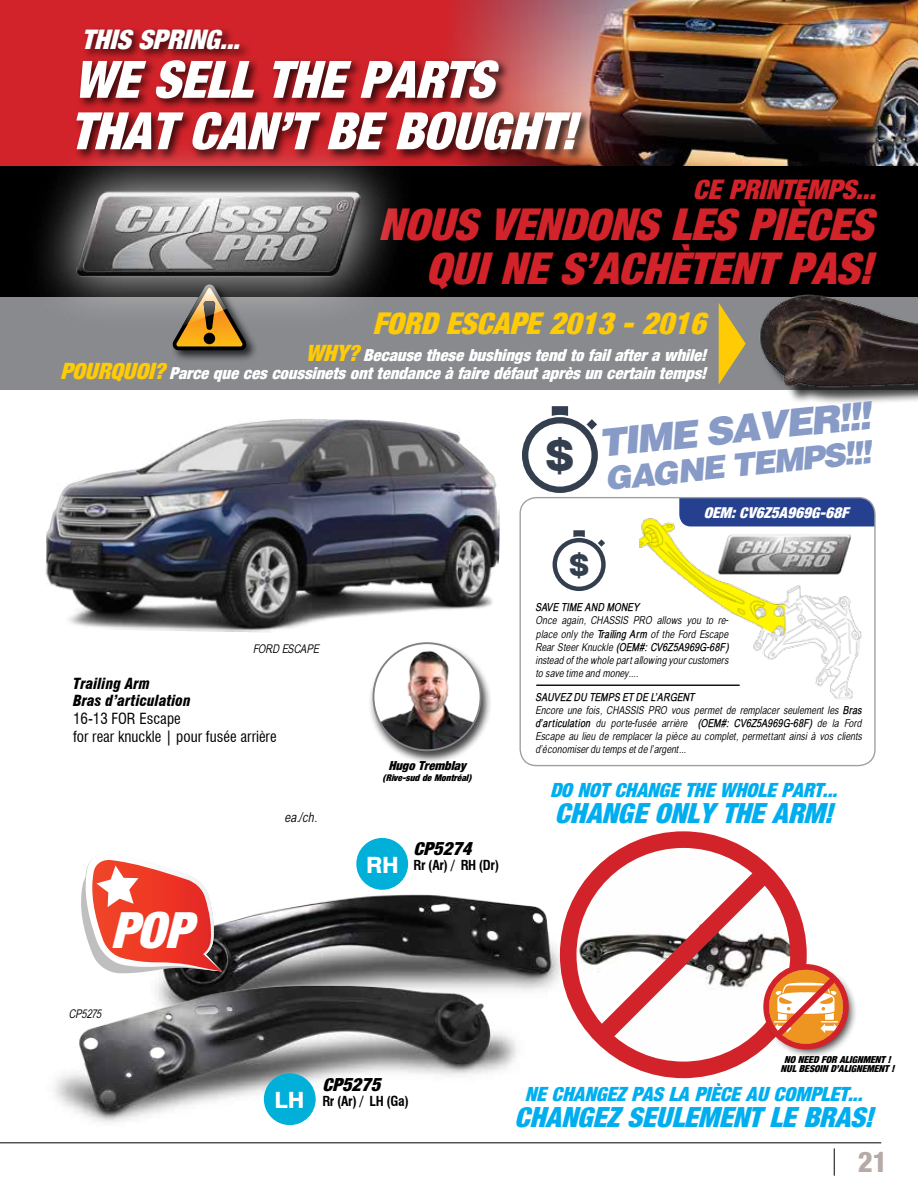
<style>
.page{position:relative;width:918px;height:1188px;background:#fff}
.page>*{position:absolute;margin:0;border:0;box-sizing:border-box;transform-origin:0 0}
.t1{font:51.15px/51.4px "Harvest Ital";color:#fff}
.t2{font:49.65px "Harvest Ital";color:#fff}
.t3{font:43.95px/43.8px "Harvest Ital";color:#d2232a;text-align:right}
.t4{font:900 43.5px "Swiss 721 BT";color:#333f4f}
.t5{font:38.25px "Airbus Special";color:#879bc6}
.t6{font:31.8px "Airbus Special";color:#879bc6}
.t7{font:900 30.45px "Swiss 721 BT";color:#333f4f}
.t8{font:30px "Harvest Ital";color:#ffcb05}
.t9{font:800 condensed 28.5px "Helvetica Neue LT Pro";color:#b6aaa7}
.t10{font:27.75px "Harvest Ital";color:#00aeef}
.t11{font:27px "Harvest Ital";color:#d2232a}
.t12{font:27px "Harvest Ital";color:#fff}
.t13{font:19.65px "Harvest Ital";color:#00aeef}
.t14{font:18px "Harvest Ital";color:#000}
.t15{font:16.5px/18px "Harvest Ital";color:#fff;text-align:right}
.t16{font:condensed 15px/18px "Swiss 721 BT";color:#000}
.t17{font:italic 900 condensed 15px/16.5px "Swiss 721 BT";color:#000}
.t18{font:15px "Harvest Ital";color:#fff}
.t19{font:700 condensed 13.5px "Swiss 721 BT";letter-spacing:-.025em;color:#000}
.t20{font:italic 13.5px "Babel Sans";color:#000}
.t21{font:12.45px "Harvest Ital";color:#000}
.t22{font:italic 12px "Babel Sans";color:#000}
.t23{font:italic 10.95px/13px "Babel Sans";color:#000;text-align:justify}
.t24{font:italic 700 10.95px "Babel Sans";color:#000}
.t25{font:9.6px/9.3px "Harvest Ital";color:#000;text-align:center}
.t26{font:9.3px "Harvest Ital";color:#000}
.s1{font-size:22.5px;color:#ffcb05}
.s2{font-family:"Heldustry FTV Basic";font-weight:900;font-stretch:normal;font-size:22.5px;color:#fff}
.s3{font-weight:700}
</style>
<div class="page">
<div style="left:0;top:143px;width:918px;height:183px;background:#000"></div>
<img style="left:222px;top:856px;width:352px;height:156px">
<img style="left:12px;top:964px;width:516px;height:179px">
<div style="left:264px;top:1073px;width:52px;height:52px;background:#00b0d9;border-radius:50%"></div>
<div style="left:356px;top:838px;width:52px;height:52px;background:#00b0d9;border-radius:50%"></div>
<div style="left:0;top:0;width:918px;height:165px;background:#d2232a"></div>
<img style="left:451px;top:0;width:467px;height:165px">
<div style="left:74px;top:57px;width:519px;height:105px;background:#000;opacity:.75"></div>
<div style="left:83px;top:26px;width:169px;height:35px;background:#000;opacity:.75"></div>
<img style="left:577px;top:844px;width:221px;height:222px;border-radius:111px">
<div style="left:560px;top:831px;width:247px;height:247px;border:17px solid #d2232a;border-radius:50%"></div>
<div style="left:0;top:297px;width:918px;height:93px;background:#888a8d"></div>
<svg style="left:679px;top:498px;width:195px;height:28px"></svg>
<div style="left:519px;top:497px;width:357px;height:269px;border:1px solid #9d9fa2;border-radius:16px"></div>
<hr style="left:536px;top:685px;width:204px;height:1px;background:#000">
<img style="left:639px;top:503px;width:229px;height:197px">
<img style="left:715px;top:530px;width:138px;height:49px">
<div style="left:23px;top:135px;width:391px;height:197px;background:#fff;opacity:.75"></div>
<img style="left:71px;top:182px;width:294px;height:104px">
<img style="left:45px;top:419px;width:455px;height:213px">
<img style="left:760px;top:294px;width:158px;height:109px">
<svg style="left:719px;top:303px;width:27px;height:81px"></svg>
<div style="left:170px;top:282px;width:88px;height:81px;background:#000;opacity:.75"></div>
<svg style="left:172px;top:284px;width:75px;height:70px"></svg>
<div style="left:764px;top:964px;width:94px;height:95px;background:#000;opacity:.75"></div>
<div style="left:763px;top:964px;width:86px;height:86px;border:6px solid #d2232a;border-radius:50%"></div>
<svg style="left:591px;top:863px;width:252px;height:184px"></svg>
<div style="left:368px;top:641px;width:124px;height:124px;background:#000;opacity:.75"></div>
<svg style="left:373px;top:643px;width:108px;height:107px"></svg>
<img style="left:379px;top:643px;width:95px;height:107px">
<div style="left:373px;top:642px;width:109px;height:109px;border:2px solid #808285;border-radius:50%"></div>
<svg style="left:552px;top:406px;width:16px;height:10px"></svg>
<div style="left:522px;top:417px;width:76px;height:76px;border:6px solid #333f4f;border-radius:50%"></div>
<svg style="left:587px;top:419px;width:10px;height:11px"></svg>
<svg style="left:573px;top:530px;width:12px;height:7px"></svg>
<div style="left:553px;top:538px;width:53px;height:53px;border:4px solid #333f4f;border-radius:50%"></div>
<svg style="left:598px;top:539px;width:7px;height:8px"></svg>
<svg style="left:81px;top:860px;width:141px;height:113px"></svg>
<hr style="left:0;top:1143px;width:881px;height:1px;background:#000">
<svg style="left:834px;top:1148px;width:1px;height:28px"></svg>
<h3 class="t12" style="left:82px;top:24px;width:160px">THIS SPRING...</h3>
<h1 class="t1" style="left:70px;top:54px;width:507px">WE SELL THE PARTS<br>THAT CAN’T BE BOUGHT!</h1>
<h3 class="t11" style="left:693px;top:174px;width:184px">CE PRINTEMPS...</h3>
<h3 class="t3" style="left:379px;top:203px;width:496px">NOUS VENDONS LES PIÈCES<br>QUI NE S’ACHÈTENT PAS!</h3>
<h3 class="t8" style="left:373px;top:306px;width:335px">FORD ESCAPE 2013 - 2016</h3>
<h3 class="t15" style="left:60px;top:346px;width:647px"><span class="s1">WHY?</span> Because these bushings tend to fail after a while!<br><span class="s1">POURQUOI?</span> Parce que ces coussinets ont tendance à faire défaut après un certain temps!</h3>
<p class="t22" style="left:254px;top:642px;width:68px">FORD ESCAPE</p>
<h3 class="t17" style="left:73px;top:675px;width:119px">Trailing Arm<br>Bras d’articulation</h3>
<h3 class="t16" style="left:73px;top:709px;width:205px">16-13 FOR Escape<br>for rear knuckle | pour fusée arrière</h3>
<p class="t20" style="left:285px;top:809px;width:34px">ea./ch.</p>
<h2 class="t2" style="left:110px;top:902px;width:82px">POP</h2>
<p class="t21" style="left:388px;top:759px;width:79px">Hugo Tremblay</p>
<p class="t26" style="left:383px;top:773px;width:90px">(Rive-sud de Montréal)</p>
<h3 class="t14" style="left:414px;top:839px;width:59px">CP5274</h3>
<p class="t19" style="left:366px;top:857px;width:135px"><span class="s2">RH</span> Rr (Ar) / RH (Dr)</p>
<h3 class="t4" style="left:546px;top:429px;width:30px">$</h3>
<h3 class="t5" style="left:596px;top:422px;width:275px;rotate:-6deg">TIME SAVER!!!</h3>
<h3 class="t6" style="left:604px;top:461px;width:269px;rotate:-6deg">GAGNE TEMPS!!!</h3>
<h3 class="t18" style="left:704px;top:504px;width:146px">OEM: CV6Z5A969G-68F</h3>
<h3 class="t7" style="left:569px;top:547px;width:22px">$</h3>
<p class="t24" style="left:536px;top:601px;width:105px">SAVE TIME AND MONEY</p>
<p class="t23" style="left:536px;top:614px;width:194px">Once again, CHASSIS PRO allows you to re&shy;place only the <span class="s3">Trailing Arm</span> of the Ford Escape Rear Steer Knuckle <span class="s3">(OEM#: CV6Z5A969G-68F) </span>instead of the whole part allowing your customers to save time and money....</p>
<p class="t23" style="left:536px;top:690px;width:328px;text-align:left"><span class="s3">SAUVEZ DU TEMPS ET DE L’ARGENT<br></span>Encore une fois, CHASSIS PRO vous permet de remplacer seulement les <span class="s3">Bras d’articulation</span> du porte-fusée arrière <span class="s3">(OEM#: CV6Z5A969G-68F)</span> de la Ford Escape au lieu de remplacer la pièce au complet, permettant ainsi à vos clients d’économiser du temps et de l’argent...</p>
<h3 class="t13" style="left:550px;top:779px;width:289px">DO NOT CHANGE THE WHOLE PART...</h3>
<h3 class="t10" style="left:555px;top:797px;width:279px">CHANGE ONLY THE ARM!</h3>
<p class="t22" style="left:70px;top:1007px;width:34px">CP5275</p>
<h3 class="t14" style="left:322px;top:1074px;width:59px">CP5275</h3>
<p class="t19" style="left:275px;top:1093px;width:136px"><span class="s2">LH</span> Rr (Ar) / LH (Ga)</p>
<p class="t25" style="left:781px;top:1055px;width:115px">NO NEED FOR ALIGNMENT !<br>NUL BESOIN D’ALIGNEMENT !</p>
<h3 class="t13" style="left:525px;top:1083px;width:339px">NE CHANGEZ PAS LA PIÈCE AU COMPLET...</h3>
<h3 class="t10" style="left:515px;top:1101px;width:359px">CHANGEZ SEULEMENT LE BRAS!</h3>
<h3 class="t9" style="left:858px;top:1144px;width:31px">21</h3>
</div>
